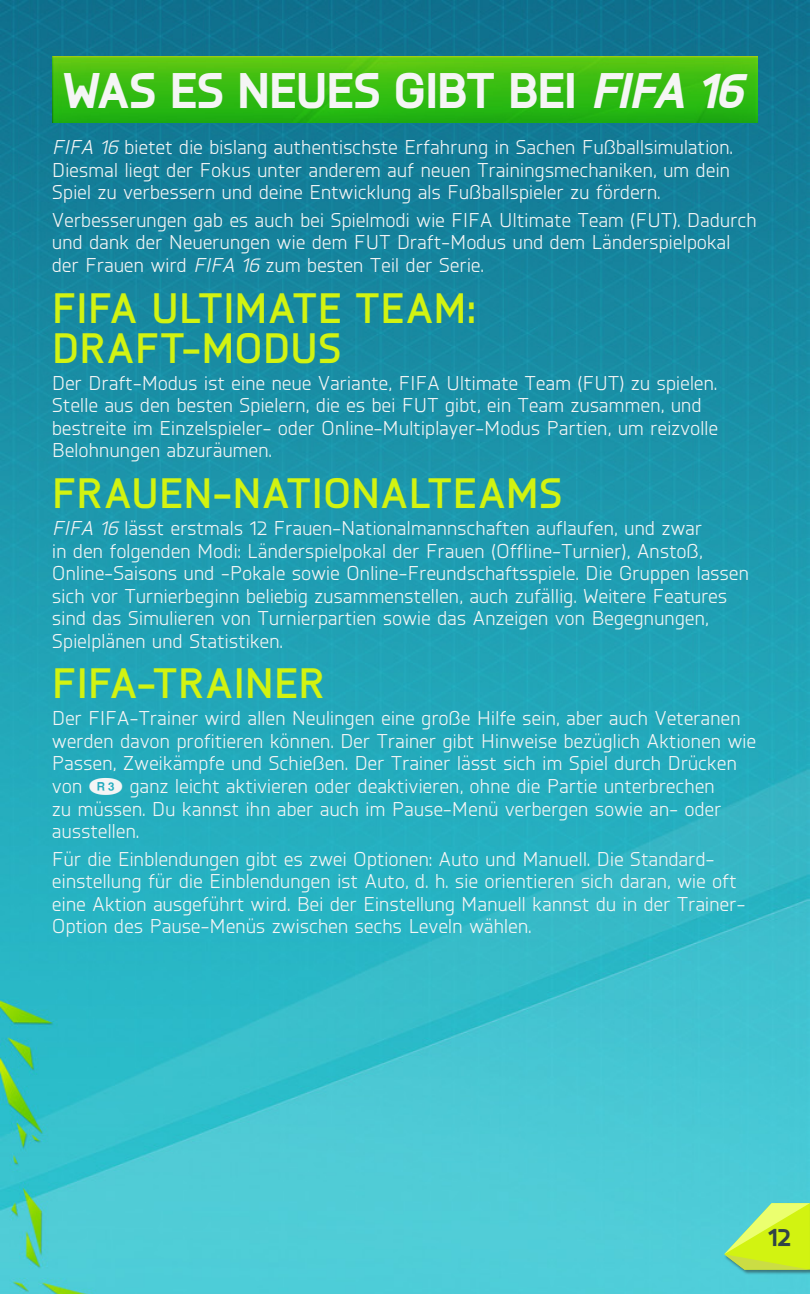
<style>
.page{position:relative;width:810px;height:1294px;background:#fff}
.page>*{position:absolute;margin:0;border:0;box-sizing:border-box;transform-origin:0 0}
.t1{font:800 50px "Knul";letter-spacing:-.025em;color:#f5f5f5}
.t2{font:700 42.5px/40px "Knul";letter-spacing:.015em;color:#d2f311}
.t3{font:800 25px "Knul";color:#304447}
.t4{font:20px/22.5px "Knul";letter-spacing:.02em;color:#f5f5f5}
.s1{font-style:italic}
.s2{font-family:"SCE37 w 1";font-size:17.5px}
</style>
<div class="page">
<img style="left:0;top:0;width:810px;height:1294px">
<div style="left:724px;top:1203px;width:86px;height:72px;background:#231f20;opacity:.5"></div>
<svg style="left:724px;top:1203px;width:86px;height:66px;background:#b5e954"></svg>
<img style="left:52px;top:56px;width:706px;height:66px">
<h1 class="t1" style="left:63px;top:52px;width:680px">WAS ES NEUES GIBT BEI <span class="s1">FIFA 16</span></h1>
<p class="t4" style="left:52px;top:135px;width:682px"><span class="s1">FIFA 16</span> bietet die bislang authentischste Erfahrung in Sachen Fußballsimulation.<br>Diesmal liegt der Fokus unter anderem auf neuen Trainingsmechaniken, um dein<br>Spiel zu verbessern und deine Entwicklung als Fußballspieler zu fördern.</p>
<p class="t4" style="left:52px;top:208px;width:706px">Verbesserungen gab es auch bei Spielmodi wie FIFA Ultimate Team (FUT). Dadurch und dank der Neuerungen wie dem FUT Draft-Modus und dem Länderspielpokal der Frauen wird <span class="s1">FIFA 16</span> zum besten Teil der Serie.</p>
<h2 class="t2" style="left:52px;top:284px;width:425px">FIFA ULTIMATE TEAM:<br>DRAFT-MODUS</h2>
<p class="t4" style="left:52px;top:371px;width:667px">Der Draft-Modus ist eine neue Variante, FIFA Ultimate Team (FUT) zu spielen.<br>Stelle aus den besten Spielern, die es bei FUT gibt, ein Team zusammen, und bestreite im Einzelspieler- oder Online-Multiplayer-Modus Partien, um reizvolle Belohnungen abzuräumen.</p>
<h2 class="t2" style="left:52px;top:470px;width:512px">FRAUEN-NATIONALTEAMS</h2>
<p class="t4" style="left:52px;top:516px;width:698px"><span class="s1">FIFA 16</span> lässt erstmals 12 Frauen-Nationalmannschaften auflaufen, und zwar<br>in den folgenden Modi: Länderspielpokal der Frauen (Offline-Turnier), Anstoß, Online-Saisons und -Pokale sowie Online-Freundschaftsspiele. Die Gruppen lassen sich vor Turnierbeginn beliebig zusammenstellen, auch zufällig. Weitere Features sind das Simulieren von Turnierpartien sowie das Anzeigen von Begegnungen, Spielplänen und Statistiken.</p>
<h2 class="t2" style="left:52px;top:660px;width:274px">FIFA-TRAINER</h2>
<p class="t4" style="left:52px;top:706px;width:705px">Der FIFA-Trainer wird allen Neulingen eine große Hilfe sein, aber auch Veteranen werden davon profitieren können. Der Trainer gibt Hinweise bezüglich Aktionen wie Passen, Zweikämpfe und Schießen. Der Trainer lässt sich im Spiel durch Drücken von <span class="s2">N</span> ganz leicht aktivieren oder deaktivieren, ohne die Partie unterbrechen<br>zu müssen. Du kannst ihn aber auch im Pause-Menü verbergen sowie an- oder ausstellen.</p>
<p class="t4" style="left:52px;top:847px;width:695px">Für die Einblendungen gibt es zwei Optionen: Auto und Manuell. Die Standard&shy;einstellung für die Einblendungen ist Auto, d. h. sie orientieren sich daran, wie oft eine Aktion ausgeführt wird. Bei der Einstellung Manuell kannst du in der Trainer-Option des Pause-Menüs zwischen sechs Leveln wählen.</p>
<p class="t3" style="left:768px;top:1218px;width:24px">12</p>
</div>
